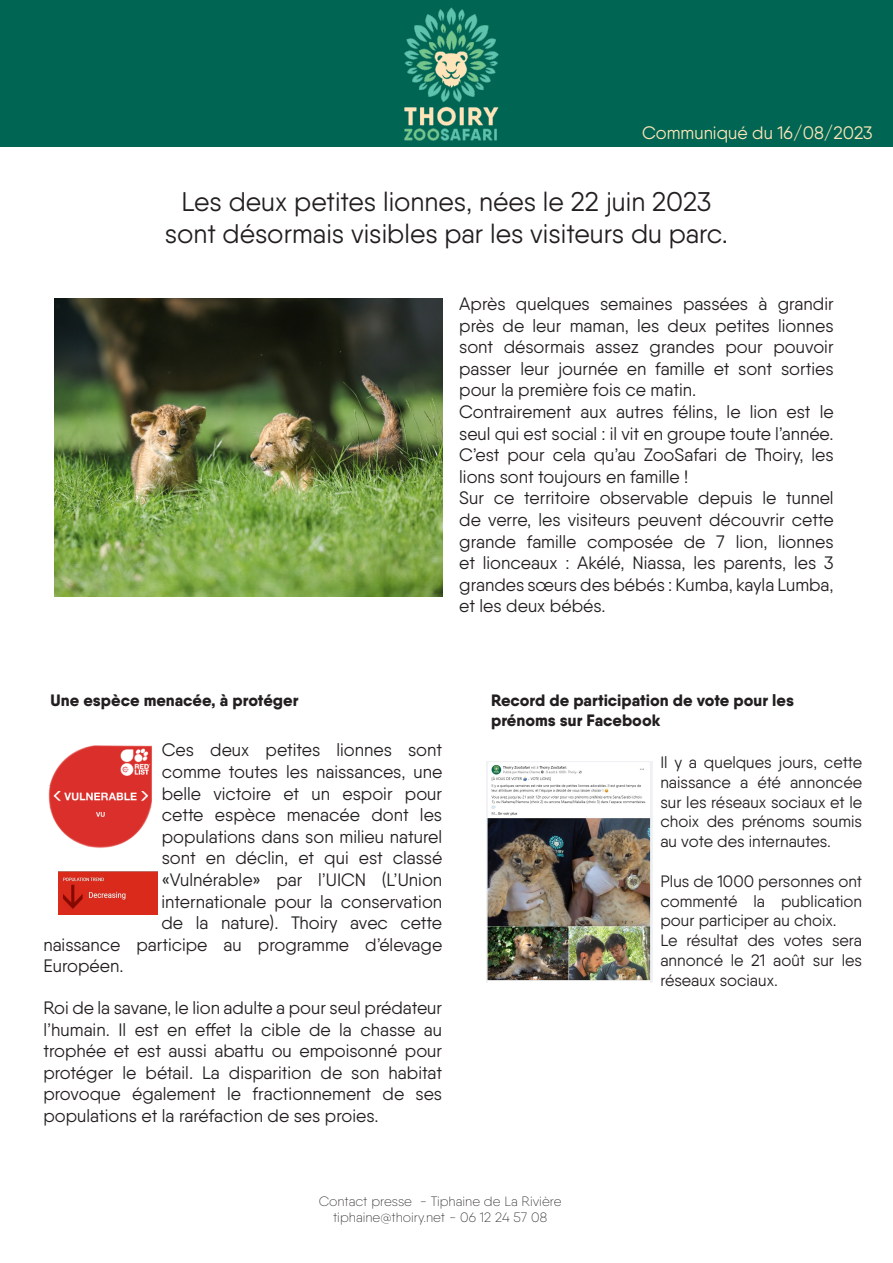
<style>
.page{position:relative;width:893px;height:1263px;background:#fff}
.page>*{position:absolute;margin:0;border:0;box-sizing:border-box;transform-origin:0 0}
.t1{font:27px "Qanelas Soft";color:#231f20}
.t2{font:18px/21.6px "Qanelas Soft";color:#231f20;text-align:justify}
.t3{font:18px "Qanelas Soft";color:#fee4b8}
.t4{font:16.5px/19.8px "Qanelas Soft";color:#231f20;text-align:justify}
.t5{font:800 16.5px/19.8px "Qanelas Soft";color:#231f20}
.t6{font:200 13.5px "Qanelas Soft";color:#231f20}
</style>
<div class="page">
<div style="left:0;top:0;width:893px;height:146px;background:#006653"></div>
<img style="left:404px;top:7px;width:95px;height:134px">
<img style="left:54px;top:298px;width:388px;height:299px">
<img style="left:58px;top:872px;width:99px;height:43px">
<img style="left:48px;top:745px;width:104px;height:103px">
<img style="left:487px;top:761px;width:166px;height:221px">
<p class="t3" style="left:642px;top:122px;width:232px">Communiqué du 16/08/2023</p>
<p class="t1" style="left:182px;top:185px;width:531px">Les deux petites lionnes, nées le 22 juin 2023</p>
<p class="t1" style="left:165px;top:217px;width:565px">sont désormais visibles par les visiteurs du parc.</p>
<p class="t2" style="left:459px;top:293px;width:376px">Après quelques semaines passées à grandir près de leur maman, les deux petites lionnes sont désormais assez grandes pour pouvoir passer leur journée en famille et sont sorties pour la première fois ce matin.</p>
<p class="t2" style="left:459px;top:401px;width:376px">Contrairement aux autres félins, le lion est le seul qui est social : il vit en groupe toute l’année.<br>C’est pour cela qu’au ZooSafari de Thoiry, les lions sont toujours en famille !</p>
<p class="t2" style="left:459px;top:487px;width:376px">Sur ce territoire observable depuis le tunnel de verre, les visiteurs peuvent découvrir cette grande famille composée de 7 lion, lionnes et lionceaux : Akélé, Niassa, les parents, les 3 grandes sœurs des bébés : Kumba, kayla Lumba, et les deux bébés.</p>
<p class="t5" style="left:51px;top:690px;width:249px">Une espèce menacée, à protéger</p>
<p class="t2" style="left:162px;top:739px;width:282px">Ces deux petites lionnes sont</p>
<p class="t2" style="left:162px;top:761px;width:282px">comme toutes les naissances, une</p>
<p class="t2" style="left:162px;top:782px;width:282px">belle victoire et un espoir pour</p>
<p class="t2" style="left:162px;top:804px;width:282px">cette espèce menacée dont les</p>
<p class="t2" style="left:162px;top:825px;width:282px">populations dans son milieu naturel</p>
<p class="t2" style="left:162px;top:847px;width:282px">sont en déclin, et qui est classé</p>
<p class="t2" style="left:161px;top:869px;width:282px">«Vulnérable» par l’UICN (L’Union</p>
<p class="t2" style="left:161px;top:890px;width:282px">internationale pour la conservation</p>
<p class="t2" style="left:161px;top:912px;width:282px">de la nature). Thoiry avec cette</p>
<p class="t2" style="left:43px;top:933px;width:400px">naissance participe au programme d’élevage</p>
<p class="t2" style="left:43px;top:955px;width:82px">Européen.</p>
<p class="t2" style="left:43px;top:996px;width:400px">Roi de la savane, le lion adulte a pour seul prédateur l’humain. Il est en effet la cible de la chasse au trophée et est aussi abattu ou empoisonné pour protéger le bétail. La disparition de son habitat provoque également le fractionnement de ses populations et la raréfaction de ses proies.</p>
<p class="t5" style="left:491px;top:690px;width:304px">Record de participation de vote pour les prénoms sur Facebook</p>
<p class="t4" style="left:660px;top:752px;width:203px">Il y a quelques jours, cette naissance a été annoncée sur les réseaux sociaux et le choix des prénoms soumis au vote des internautes.</p>
<p class="t4" style="left:660px;top:871px;width:203px">Plus de 1000 personnes ont commenté la publication pour participer au choix.</p>
<p class="t4" style="left:660px;top:930px;width:203px">Le résultat des votes sera annoncé le 21 août sur les réseaux sociaux.</p>
<p class="t6" style="left:319px;top:1193px;width:244px">Contact presse - Tiphaine de La Rivière</p>
<p class="t6" style="left:333px;top:1209px;width:216px">tiphaine@thoiry.net - 06 12 24 57 08</p>
</div>
